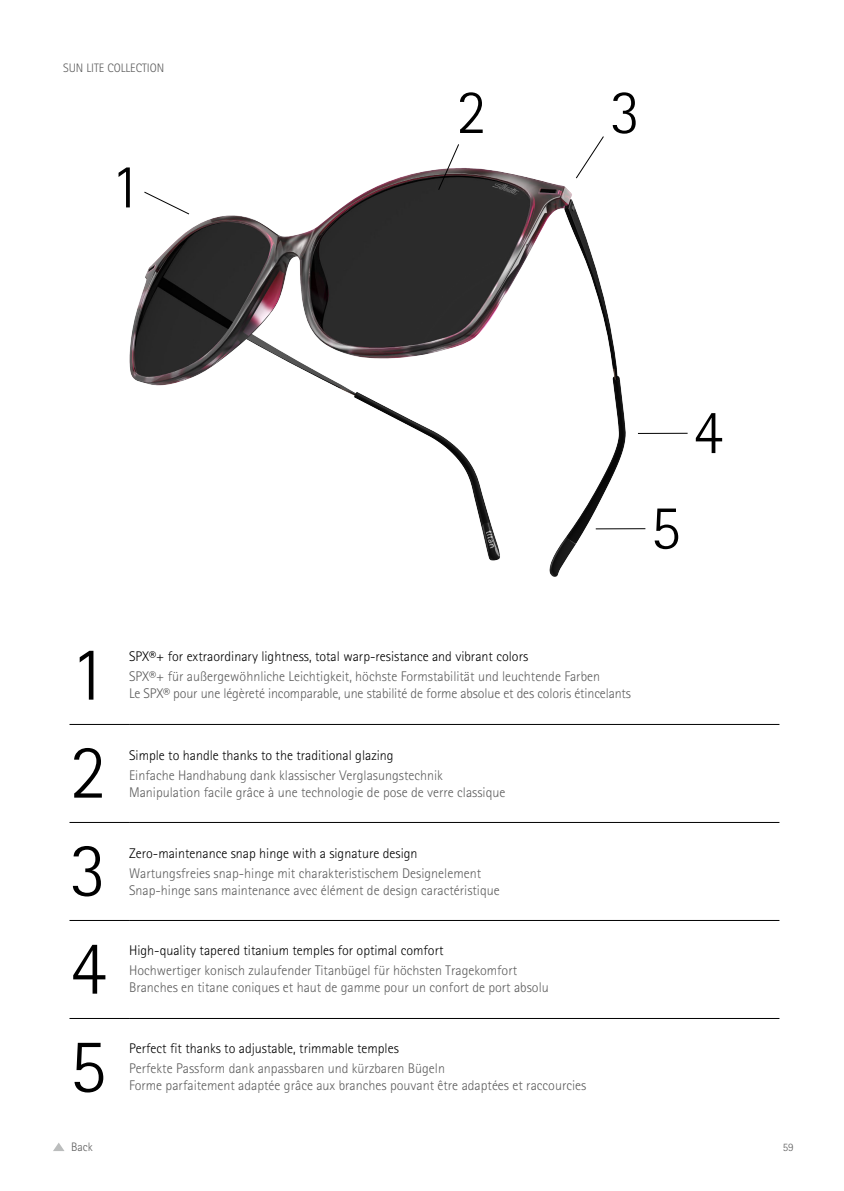
<style>
.page{position:relative;width:844px;height:1191px;background:#fff}
.page>*{position:absolute;margin:0;border:0;box-sizing:border-box;transform-origin:0 0}
.t1{font:300 77px "Rotis Sans Serif Pro";color:#000}
.t2{font:300 63px "Rotis Sans Serif Pro";color:#000}
.t3{font:300 14px/17.5px "Rotis Sans Serif Pro";color:#5d5d5d}
.t4{font:300 14px "Rotis Sans Serif Pro";color:#000}
.t5{font:300 12.25px "Rotis Sans Serif Pro";color:#5d5d5d}
.t6{font:300 11.38px "Rotis Sans Serif Pro";color:#5d5d5d}
</style>
<div class="page">
<svg style="left:53px;top:1143px;width:11px;height:8px"></svg>
<img style="left:129px;top:168px;width:559px;height:409px">
<svg style="left:143px;top:191px;width:47px;height:24px"></svg>
<hr style="left:595px;top:528px;width:50px;height:1px;background:#000">
<hr style="left:69px;top:724px;width:60px;height:1px;background:#000">
<hr style="left:129px;top:724px;width:650px;height:1px;background:#000">
<hr style="left:69px;top:822px;width:60px;height:1px;background:#000">
<hr style="left:129px;top:822px;width:650px;height:1px;background:#000">
<hr style="left:69px;top:920px;width:60px;height:1px;background:#000">
<hr style="left:129px;top:920px;width:650px;height:1px;background:#000">
<hr style="left:69px;top:1018px;width:60px;height:1px;background:#000">
<hr style="left:129px;top:1018px;width:650px;height:1px;background:#000">
<svg style="left:575px;top:136px;width:29px;height:43px"></svg>
<svg style="left:437px;top:144px;width:22px;height:47px"></svg>
<hr style="left:637px;top:433px;width:50px;height:1px;background:#000">
<p class="t5" style="left:63px;top:60px;width:103px">SUN LITE COLLECTION</p>
<h2 class="t2" style="left:110px;top:150px;width:32px">1</h2>
<h2 class="t2" style="left:456px;top:76px;width:32px">2</h2>
<h2 class="t2" style="left:609px;top:76px;width:32px">3</h2>
<h2 class="t2" style="left:692px;top:396px;width:32px">4</h2>
<h2 class="t2" style="left:650px;top:491px;width:32px">5</h2>
<h1 class="t1" style="left:69px;top:629px;width:39px">1</h1>
<p class="t4" style="left:129px;top:648px;width:400px">SPX®+ for extraordinary lightness, total warp-resistance and vibrant colors</p>
<p class="t3" style="left:129px;top:667px;width:503px">SPX®+ für außergewöhnliche Leichtigkeit, höchste Formstabilität und leuchtende Farben<br>Le SPX® pour une légèreté incomparable, une stabilité de forme absolue et des coloris étincelants</p>
<h1 class="t1" style="left:69px;top:727px;width:39px">2</h1>
<p class="t4" style="left:129px;top:747px;width:266px">Simple to handle thanks to the traditional glazing</p>
<p class="t3" style="left:129px;top:766px;width:378px">Einfache Handhabung dank klassischer Verglasungstechnik<br>Manipulation facile grâce à une technologie de pose de verre classique</p>
<h1 class="t1" style="left:69px;top:825px;width:39px">3</h1>
<p class="t4" style="left:129px;top:844px;width:290px">Zero-maintenance snap hinge with a signature design</p>
<p class="t3" style="left:129px;top:864px;width:372px">Wartungsfreies snap-hinge mit charakteristischem Designelement<br>Snap-hinge sans maintenance avec élément de design caractéristique</p>
<h1 class="t1" style="left:69px;top:923px;width:39px">4</h1>
<p class="t4" style="left:129px;top:942px;width:316px">High-quality tapered titanium temples for optimal comfort</p>
<p class="t3" style="left:129px;top:961px;width:421px">Hochwertiger konisch zulaufender Titanbügel für höchsten Tragekomfort<br>Branches en titane coniques et haut de gamme pour un confort de port absolu</p>
<h1 class="t1" style="left:69px;top:1021px;width:39px">5</h1>
<p class="t4" style="left:129px;top:1040px;width:271px">Perfect fit thanks to adjustable, trimmable temples</p>
<p class="t3" style="left:129px;top:1059px;width:458px">Perfekte Passform dank anpassbaren und kürzbaren Bügeln<br>Forme parfaitement adaptée grâce aux branches pouvant être adaptées et raccourcies</p>
<p class="t5" style="left:71px;top:1139px;width:23px">Back</p>
<p class="t6" style="left:782px;top:1140px;width:12px">59</p>
</div>
